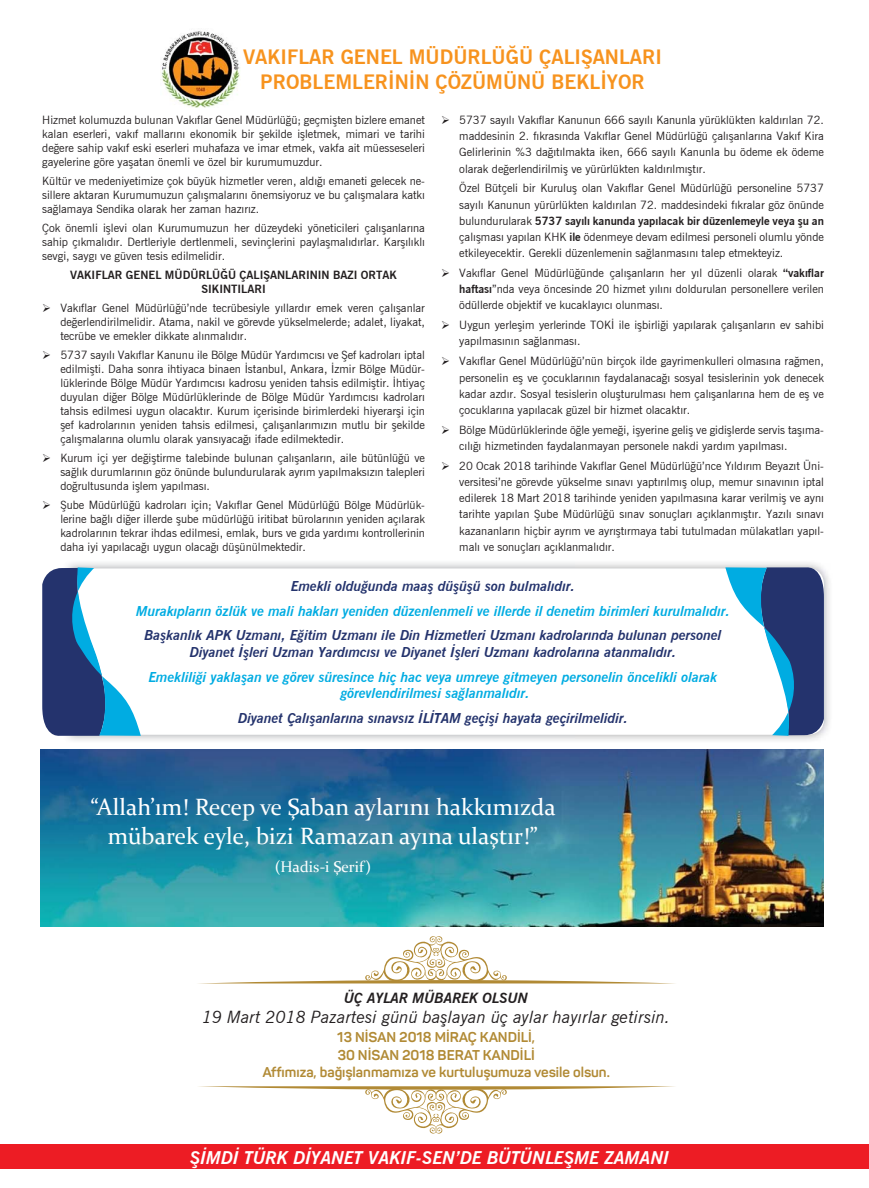
<style>
.page{position:relative;width:869px;height:1188px;background:#fff}
.page>*{position:absolute;margin:0;border:0;box-sizing:border-box;transform-origin:0 0}
.t1{font:23.5px/28.2px "Constantia";color:#fff;text-align:center}
.t2{font:700 19.88px/25.6px "News Gothic BT";color:#f7931e;text-align:center}
.t3{font:italic 700 17.88px "News Gothic BT";color:#fff}
.t4{font:italic 16.75px "News Gothic BT";color:#231f20}
.t5{font:15.5px "Constantia";color:#fff}
.t6{font:italic 700 14.38px "News Gothic BT";color:#231f20}
.t7{font:700 14px/17.5px "Panton";color:#b18a35;text-align:center}
.t8{font:italic 700 13.88px/16.6px "News Gothic BT";color:#24336d;text-align:center}
.t9{font:italic 700 13.88px/16.6px "News Gothic BT";color:#00ace2;text-align:center}
.t10{font:11.38px/13.9px "News Gothic BT";color:#231f20;text-align:justify}
.t11{font:700 11.38px/13.9px "News Gothic BT";color:#231f20;text-align:center}
.s1{font-weight:700}
</style>
<div class="page">
<div style="left:0;top:1143px;width:868px;height:25px;background:#ed1c24"></div>
<img style="left:161px;top:31px;width:79px;height:76px">
<img style="left:68px;top:562px;width:762px;height:179px">
<svg style="left:141px;top:568px;width:584px;height:166px"></svg>
<svg style="left:42px;top:567px;width:99px;height:170px"></svg>
<svg style="left:725px;top:565px;width:98px;height:170px"></svg>
<img style="left:41px;top:749px;width:782px;height:177px">
<svg style="left:198px;top:936px;width:477px;height:48px"></svg>
<svg style="left:198px;top:1086px;width:477px;height:47px"></svg>
<h2 class="t2" style="left:243px;top:43px;width:420px">VAKIFLAR GENEL MÜDÜRLÜĞÜ ÇALIŞANLARI<br>PROBLEMLERİNİN ÇÖZÜMÜNÜ BEKLİYOR</h2>
<p class="t10" style="left:42px;top:113px;width:384px">Hizmet kolumuzda bulunan Vakıflar Genel Müdürlüğü; geçmişten bizlere emanet kalan eserleri, vakıf mallarını ekonomik bir şekilde işletmek, mimari ve tarihi değere sahip vakıf eski eserleri muhafaza ve imar etmek, vakfa ait müesseseleri gayelerine göre yaşatan önemli ve özel bir kurumumuzdur.</p>
<p class="t10" style="left:42px;top:174px;width:384px">Kültür ve medeniyetimize çok büyük hizmetler veren, aldığı emaneti gelecek ne&shy;sillere aktaran Kurumumuzun çalışmalarını önemsiyoruz ve bu çalışmalara katkı sağlamaya Sendika olarak her zaman hazırız.</p>
<p class="t10" style="left:42px;top:221px;width:384px">Çok önemli işlevi olan Kurumumuzun her düzeydeki yöneticileri çalışanlarına sahip çıkmalıdır. Dertleriyle dertlenmeli, sevinçlerini paylaşmalıdırlar. Karşılıklı sevgi, saygı ve güven tesis edilmelidir.</p>
<p class="t11" style="left:70px;top:268px;width:328px">VAKIFLAR GENEL MÜDÜRLÜĞÜ ÇALIŞANLARININ BAZI ORTAK<br>SIKINTILARI</p>
<p class="t10" style="left:60px;top:301px;width:366px;text-indent:-18px">➢ Vakıflar Genel Müdürlüğü’nde tecrübesiyle yıllardır emek veren çalışanlar değerlendirilmelidir. Atama, nakil ve görevde yükselmelerde; adalet, liyakat, tecrübe ve emekler dikkate alınmalıdır.</p>
<p class="t10" style="left:60px;top:348px;width:366px;text-indent:-18px">➢ 5737 sayılı Vakıflar Kanunu ile Bölge Müdür Yardımcısı ve Şef kadroları iptal edilmişti. Daha sonra ihtiyaca binaen İstanbul, Ankara, İzmir Bölge Müdür&shy;lüklerinde Bölge Müdür Yardımcısı kadrosu yeniden tahsis edilmiştir. İhtiyaç duyulan diğer Bölge Müdürlüklerinde de Bölge Müdür Yardımcısı kadroları tahsis edilmesi uygun olacaktır. Kurum içerisinde birimlerdeki hiyerarşi için şef kadrolarının yeniden tahsis edilmesi, çalışanlarımızın mutlu bir şekilde çalışmalarına olumlu olarak yansıyacağı ifade edilmektedir.</p>
<p class="t10" style="left:60px;top:451px;width:366px;text-indent:-18px">➢ Kurum içi yer değiştirme talebinde bulunan çalışanların, aile bütünlüğü ve sağlık durumlarının göz önünde bulundurularak ayrım yapılmaksızın talepleri doğrultusunda işlem yapılması.</p>
<p class="t10" style="left:60px;top:498px;width:366px;text-indent:-18px">➢ Şube Müdürlüğü kadroları için; Vakıflar Genel Müdürlüğü Bölge Müdürlük&shy;lerine bağlı diğer illerde şube müdürlüğü iritibat bürolarının yeniden açılarak kadrolarının tekrar ihdas edilmesi, emlak, burs ve gıda yardımı kontrollerinin daha iyi yapılacağı uygun olacağı düşünülmektedir.</p>
<p class="t10" style="left:459px;top:112px;width:366px;line-height:16.2px;text-indent:-18px">➢ 5737 sayılı Vakıflar Kanunun 666 sayılı Kanunla yürüklükten kaldırılan 72. maddesinin 2. fıkrasında Vakıflar Genel Müdürlüğü çalışanlarına Vakıf Kira Gelirlerinin %3 dağıtılmakta iken, 666 sayılı Kanunla bu ödeme ek ödeme olarak değerlendirilmiş ve yürürlükten kaldırılmıştır.</p>
<p class="t10" style="left:459px;top:180px;width:366px;line-height:16.2px">Özel Bütçeli bir Kuruluş olan Vakıflar Genel Müdürlüğü personeline 5737 sayılı Kanunun yürürlükten kaldırılan 72. maddesindeki fıkralar göz önünde bulundurularak <span class="s1">5737 sayılı kanunda yapılacak bir düzenlemeyle veya şu an </span>çalışması yapılan KHK <span class="s1">ile</span> ödenmeye devam edilmesi personeli olumlu yönde etkileyecektir. Gerekli düzenlemenin sağlanmasını talep etmekteyiz.</p>
<p class="t10" style="left:459px;top:265px;width:366px;line-height:16.2px;text-indent:-18px">➢ Vakıflar Genel Müdürlüğünde çalışanların her yıl düzenli olarak <span class="s1">“vakıflar haftası</span>”nda veya öncesinde 20 hizmet yılını doldurulan personellere verilen ödüllerde objektif ve kucaklayıcı olunması.</p>
<p class="t10" style="left:459px;top:317px;width:366px;line-height:16.2px;text-indent:-18px">➢ Uygun yerleşim yerlerinde TOKİ ile işbirliği yapılarak çalışanların ev sahibi yapılmasının sağlanması.</p>
<p class="t10" style="left:459px;top:353px;width:366px;line-height:16.2px;text-indent:-18px">➢ Vakıflar Genel Müdürlüğü’nün birçok ilde gayrimenkulleri olmasına rağmen, personelin eş ve çocuklarının faydalanacağı sosyal tesislerinin yok denecek kadar azdır. Sosyal tesislerin oluşturulması hem çalışanlarına hem de eş ve çocuklarına yapılacak güzel bir hizmet olacaktır.</p>
<p class="t10" style="left:459px;top:421px;width:366px;line-height:16.2px;text-indent:-18px">➢ Bölge Müdürlüklerinde öğle yemeği, işyerine geliş ve gidişlerde servis taşıma&shy;cılığı hizmetinden faydalanmayan personele nakdi yardım yapılması.</p>
<p class="t10" style="left:459px;top:457px;width:366px;line-height:16.2px;text-indent:-18px">➢ 20 Ocak 2018 tarihinde Vakıflar Genel Müdürlüğü’nce Yıldırım Beyazıt Üni&shy;versitesi’ne görevde yükselme sınavı yaptırılmış olup, memur sınavının iptal edilerek 18 Mart 2018 tarihinde yeniden yapılmasına karar verilmiş ve aynı tarihte yapılan Şube Müdürlüğü sınav sonuçları açıklanmıştır. Yazılı sınavı kazananların hiçbir ayrım ve ayrıştırmaya tabi tutulmadan mülakatları yapıl&shy;malı ve sonuçları açıklanmalıdır.</p>
<p class="t8" style="left:291px;top:577px;width:285px">Emekli olduğunda maaş düşüşü son bulmalıdır.</p>
<p class="t9" style="left:136px;top:602px;width:595px">Murakıpların özlük ve mali hakları yeniden düzenlenmeli ve illerde il denetim birimleri kurulmalıdır.</p>
<p class="t8" style="left:145px;top:627px;width:578px">Başkanlık APK Uzmanı, Eğitim Uzmanı ile Din Hizmetleri Uzmanı kadrolarında bulunan personel<br>Diyanet İşleri Uzman Yardımcısı ve Diyanet İşleri Uzmanı kadrolarına atanmalıdır.</p>
<p class="t9" style="left:149px;top:668px;width:569px">Emekliliği yaklaşan ve görev süresince hiç hac veya umreye gitmeyen personelin öncelikli olarak görevlendirilmesi sağlanmalıdır.</p>
<p class="t8" style="left:238px;top:709px;width:391px">Diyanet Çalışanlarına sınavsız İLİTAM geçişi hayata geçirilmelidir.</p>
<h1 class="t1" style="left:90px;top:792px;width:466px">“Allah’ım! Recep ve Şaban aylarını hakkımızda mübarek eyle, bizi Ramazan ayına ulaştır!”</h1>
<h3 class="t5" style="left:274px;top:857px;width:98px">(Hadis-i Şerif)</h3>
<p class="t6" style="left:344px;top:988px;width:185px">ÜÇ AYLAR MÜBAREK OLSUN</p>
<h3 class="t4" style="left:202px;top:1006px;width:469px">19 Mart 2018 Pazartesi günü başlayan üç aylar hayırlar getirsin.</h3>
<p class="t7" style="left:262px;top:1029px;width:349px">13 NİSAN 2018 MİRAÇ KANDİLİ,<br>30 NİSAN 201 8 BERAT KANDİLİ<br>Affımıza, bağışlanmamıza ve kurtuluşumuza vesile olsun.</p>
<h3 class="t3" style="left:190px;top:1146px;width:480px">ŞİMDİ TÜRK DİYANET VAKIF-SEN’DE BÜTÜNLEŞME ZAMANI</h3>
</div>
